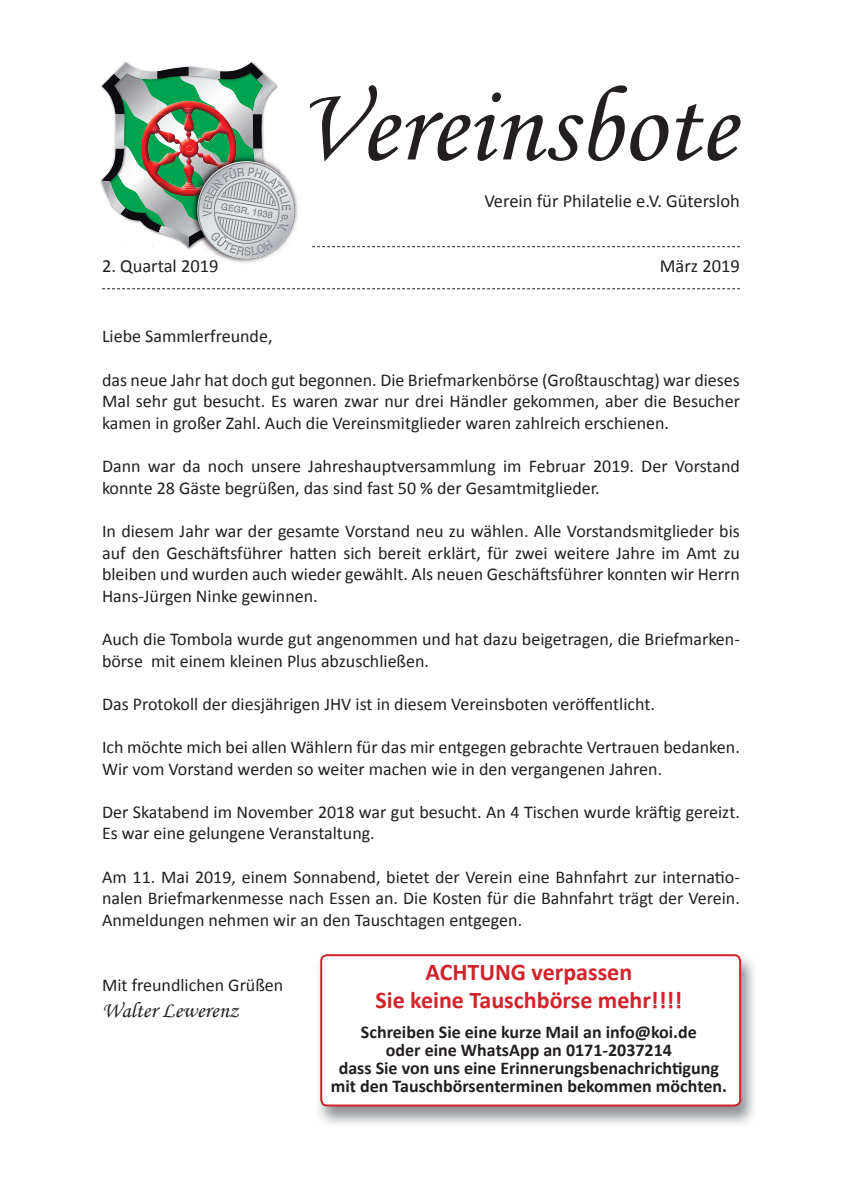
<style>
.page{position:relative;width:842px;height:1191px;background:#fff}
.page>*{position:absolute;margin:0;border:0;box-sizing:border-box;transform-origin:0 0}
.t1{font:108px "Monotype Corsiva";color:#231f20}
.t2{font:700 24px/28.8px "Calibri";color:#d1232a;text-align:center}
.t3{font:22px "Monotype Corsiva";color:#231f20}
.t4{font:18.4px "Calibri";color:#231f20}
.t5{font:18px/21.6px "Calibri";color:#231f20}
.t6{font:700 18px/18px "Calibri";color:#231f20;text-align:center}
</style>
<div class="page">
<svg style="left:102px;top:288px;width:638px;height:1px"></svg>
<img style="left:212px;top:252px;width:64px;height:11px">
<img style="left:266px;top:249px;width:14px;height:3px">
<img style="left:252px;top:249px;width:14px;height:3px">
<img style="left:224px;top:249px;width:28px;height:3px">
<img style="left:208px;top:249px;width:16px;height:3px">
<svg style="left:101px;top:62px;width:639px;height:187px"></svg>
<img style="left:197px;top:161px;width:45px;height:81px">
<img style="left:318px;top:957px;width:436px;height:168px">
<div style="left:321px;top:955px;width:419px;height:150px;background:#fff;border-radius:6px"></div>
<div style="left:320px;top:954px;width:421px;height:152px;border:2px solid #d1232a;border-radius:6px"></div>
<h1 class="t1" style="left:291px;top:61px;width:446px">Vereinsbote</h1>
<p class="t4" style="left:102px;top:254px;width:118px">2. Quartal 2019</p>
<p class="t4" style="left:484px;top:189px;width:257px">Verein für Philatelie e.V. Gütersloh</p>
<p class="t4" style="left:660px;top:254px;width:82px">März 2019</p>
<p class="t5" style="left:102px;top:326px;width:172px">Liebe Sammlerfreunde,</p>
<p class="t5" style="left:102px;top:369px;width:639px;text-align:justify">das neue Jahr hat doch gut begonnen. Die Briefmarkenbörse (Großtauschtag) war dieses Mal sehr gut besucht. Es waren zwar nur drei Händler gekommen, aber die Besucher kamen in großer Zahl. Auch die Vereinsmitglieder waren zahlreich erschienen.</p>
<p class="t5" style="left:102px;top:455px;width:639px">Dann war da noch unsere Jahreshauptversammlung im Februar 2019. Der Vorstand konnte 28 Gäste begrüßen, das sind fast 50 % der Gesamtmitglieder.</p>
<p class="t5" style="left:102px;top:520px;width:639px;text-align:justify">In diesem Jahr war der gesamte Vorstand neu zu wählen. Alle Vorstandsmitglieder bis auf den Geschäftsführer hatten sich bereit erklärt, für zwei weitere Jahre im Amt zu bleiben und wurden auch wieder gewählt. Als neuen Geschäftsführer konnten wir Herrn Hans-Jürgen Ninke gewinnen.</p>
<p class="t5" style="left:102px;top:628px;width:639px">Auch die Tombola wurde gut angenommen und hat dazu beigetragen, die Briefmarken&shy;börse mit einem kleinen Plus abzuschließen.</p>
<p class="t5" style="left:102px;top:693px;width:554px">Das Protokoll der diesjährigen JHV ist in diesem Vereinsboten veröffentlicht.</p>
<p class="t5" style="left:102px;top:736px;width:639px">Ich möchte mich bei allen Wählern für das mir entgegen gebrachte Vertrauen bedanken.<br>Wir vom Vorstand werden so weiter machen wie in den vergangenen Jahren.</p>
<p class="t5" style="left:102px;top:801px;width:639px">Der Skatabend im November 2018 war gut besucht. An 4 Tischen wurde kräftig gereizt.<br>Es war eine gelungene Veranstaltung.</p>
<p class="t5" style="left:102px;top:866px;width:639px;text-align:justify">Am 11. Mai 2019, einem Sonnabend, bietet der Verein eine Bahnfahrt zur internatio&shy;nalen Briefmarkenmesse nach Essen an. Die Kosten für die Bahnfahrt trägt der Verein.<br>Anmeldungen nehmen wir an den Tauschtagen entgegen.</p>
<p class="t5" style="left:102px;top:974px;width:183px">Mit freundlichen Grüßen</p>
<p class="t3" style="left:102px;top:997px;width:138px">Walter Lewerenz</p>
<h2 class="t2" style="left:375px;top:957px;width:308px">ACHTUNG verpassen<br>Sie keine Tauschbörse mehr!!!!</h2>
<p class="t6" style="left:331px;top:1023px;width:398px">Schreiben Sie eine kurze Mail an info@koi.de<br>oder eine WhatsApp an 0171-2037214<br>dass Sie von uns eine Erinnerungsbenachrichtigung mit den Tauschbörsenterminen bekommen möchten.</p>
</div>
